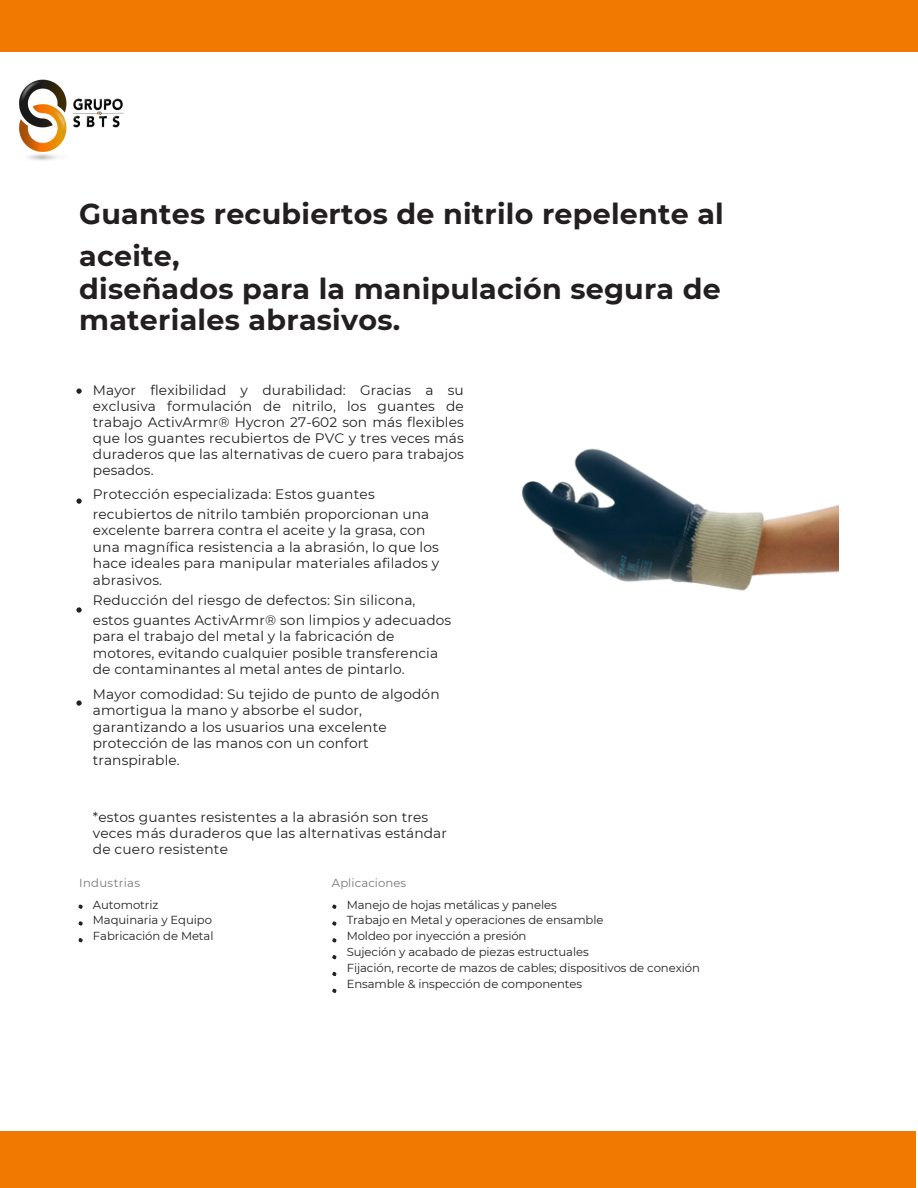
<style>
.page{position:relative;width:918px;height:1188px;background:#fff}
.page>*{position:absolute;margin:0;border:0;box-sizing:border-box;transform-origin:0 0}
.t1{font:700 28.5px/42.8px "Montserrat";letter-spacing:.01em;color:#231f20}
.t2{font:13.8px/15.9px "Montserrat";letter-spacing:.01em;color:#231f20}
.t3{font:11.7px/15.9px "Montserrat";letter-spacing:-.005em;color:#231f20}
.t4{font:11.7px "Montserrat";letter-spacing:.01em;color:#75787b}
.t5{font:11.7px "Montserrat";letter-spacing:.03em;color:#75787b}
</style>
<div class="page">
<svg style="left:76px;top:389px;width:6px;height:5px"></svg>
<svg style="left:76px;top:498px;width:6px;height:6px"></svg>
<svg style="left:76px;top:607px;width:6px;height:6px"></svg>
<svg style="left:76px;top:700px;width:6px;height:6px"></svg>
<img style="left:521px;top:448px;width:317px;height:143px">
<svg style="left:78px;top:904px;width:5px;height:5px"></svg>
<svg style="left:78px;top:921px;width:5px;height:5px"></svg>
<svg style="left:78px;top:938px;width:5px;height:5px"></svg>
<svg style="left:332px;top:904px;width:5px;height:5px"></svg>
<svg style="left:332px;top:921px;width:5px;height:5px"></svg>
<svg style="left:332px;top:938px;width:5px;height:5px"></svg>
<svg style="left:332px;top:955px;width:5px;height:5px"></svg>
<svg style="left:332px;top:972px;width:5px;height:5px"></svg>
<svg style="left:332px;top:988px;width:5px;height:5px"></svg>
<div style="left:0;top:0;width:918px;height:52px;background:#f27901"></div>
<img style="left:19px;top:79px;width:105px;height:82px">
<div style="left:0;top:1131px;width:915px;height:57px;background:#f27901"></div>
<p class="t1" style="left:79px;top:192px;width:646px">Guantes recubiertos de nitrilo repelente al aceite,</p>
<p class="t1" style="left:79px;top:273px;width:643px;line-height:31.5px">diseñados para la manipulación segura de materiales abrasivos.</p>
<p class="t2" style="left:93px;top:382px;width:372px;text-align:justify">Mayor flexibilidad y durabilidad: Gracias a su exclusiva formulación de nitrilo, los guantes de trabajo ActivArmr® Hycron 27-602 son más flexibles que los guantes recubiertos de PVC y tres veces más duraderos que las alternativas de cuero para trabajos pesados.</p>
<p class="t2" style="left:93px;top:484px;width:338px;line-height:20.1px">Protección especializada: Estos guantes recubiertos de nitrilo también proporcionan una</p>
<p class="t2" style="left:93px;top:522px;width:348px;line-height:16.6px">excelente barrera contra el aceite y la grasa, con una magnífica resistencia a la abrasión, lo que los hace ideales para manipular materiales afilados y abrasivos.</p>
<p class="t2" style="left:93px;top:590px;width:360px;line-height:20.1px">Reducción del riesgo de defectos: Sin silicona, estos guantes ActivArmr® son limpios y adecuados</p>
<p class="t2" style="left:93px;top:628px;width:347px;line-height:16.4px">para el trabajo del metal y la fabricación de motores, evitando cualquier posible transferencia de contaminantes al metal antes de pintarlo.</p>
<p class="t2" style="left:93px;top:686px;width:348px;line-height:16.4px">Mayor comodidad: Su tejido de punto de algodón amortigua la mano y absorbe el sudor, garantizando a los usuarios una excelente protección de las manos con un confort transpirable.</p>
<h1 class="t2" style="left:93px;top:810px;width:356px">*estos guantes resistentes a la abrasión son tres veces más duraderos que las alternativas estándar de cuero resistente</h1>
<p class="t5" style="left:79px;top:875px;width:62px">Industrias</p>
<p class="t4" style="left:332px;top:875px;width:76px">Aplicaciones</p>
<h2 class="t3" style="left:93px;top:896px;width:122px">Automotriz<br>Maquinaria y Equipo<br>Fabricación de Metal</h2>
<p class="t3" style="left:347px;top:896px;width:355px">Manejo de hojas metálicas y paneles<br>Trabajo en Metal y operaciones de ensamble<br>Moldeo por inyección a presión<br>Sujeción y acabado de piezas estructuales<br>Fijación, recorte de mazos de cables; dispositivos de conexión Ensamble &amp; inspección de componentes</p>
</div>
